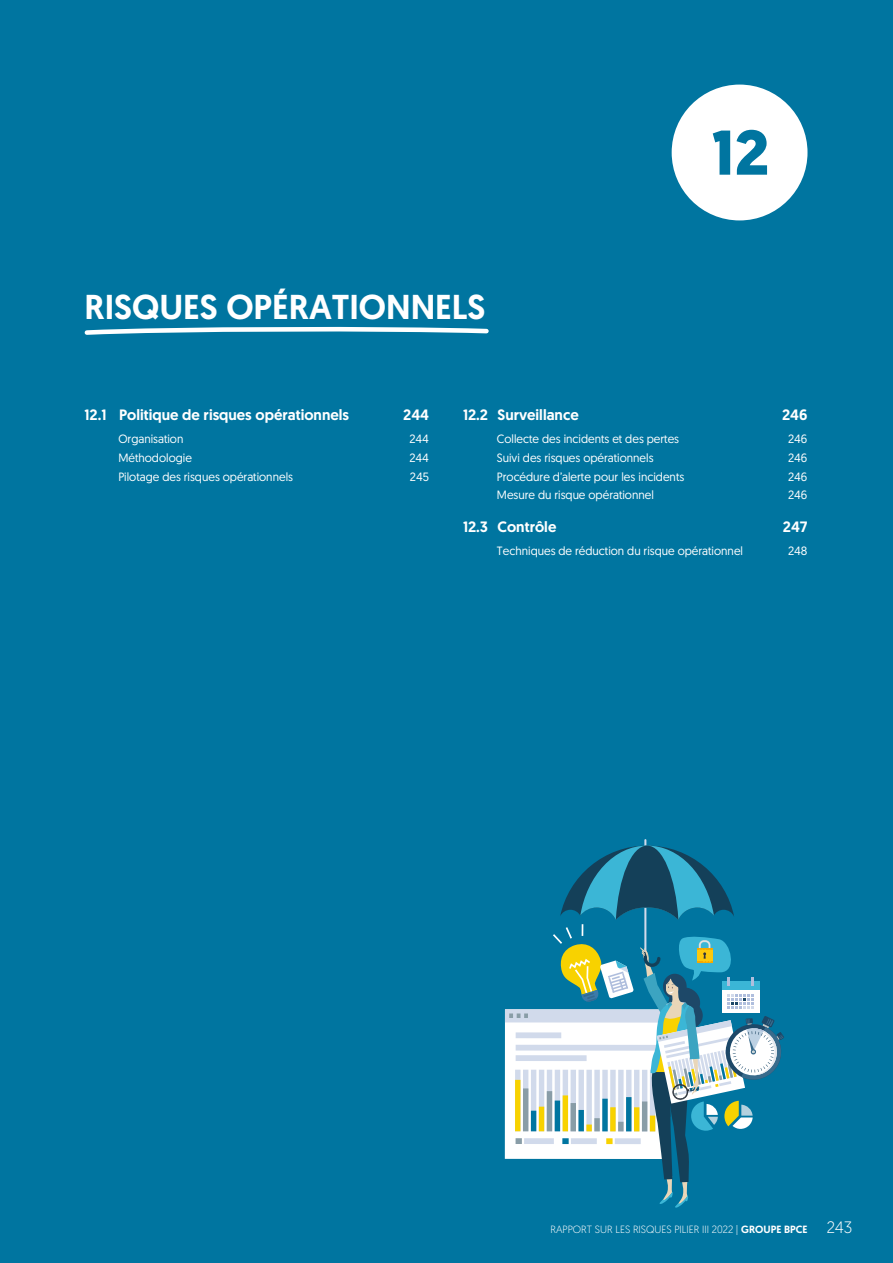
<style>
.page{position:relative;width:893px;height:1263px;background:#0075a0}
.page>*{position:absolute;margin:0;border:0;box-sizing:border-box;transform-origin:0 0}
.t1{font:700 63px "Geomanist";color:#0075a0}
.t2{font:500 34.5px "Geomanist";color:#fff}
.t3{font:500 15px "Geomanist";color:#fff}
.t4{font:12px "Geomanist";color:#fff}
.t5{font:300 10.5px "Geomanist";color:#fff}
.s1{font-weight:500}
.s2{font-size:16.5px}
</style>
<div class="page">
<div style="left:505px;top:1009px;width:163px;height:150px;background:#fff"></div>
<div style="left:505px;top:1009px;width:163px;height:13px;background:#d1daeb"></div>
<svg style="left:509px;top:1013px;width:19px;height:5px"></svg>
<div style="left:516px;top:1045px;width:140px;height:6px;background:#d1daeb"></div>
<div style="left:516px;top:1055px;width:71px;height:6px;background:#d1daeb"></div>
<svg style="left:516px;top:1138px;width:6px;height:6px"></svg>
<div style="left:524px;top:1138px;width:30px;height:6px;background:#d1daeb"></div>
<div style="left:516px;top:1032px;width:45px;height:6px;background:#d1daeb"></div>
<div style="left:515px;top:1070px;width:5px;height:61px;background:#d1daeb"></div>
<div style="left:523px;top:1070px;width:5px;height:61px;background:#d1daeb"></div>
<div style="left:531px;top:1070px;width:5px;height:61px;background:#d1daeb"></div>
<div style="left:539px;top:1070px;width:5px;height:61px;background:#d1daeb"></div>
<div style="left:547px;top:1070px;width:5px;height:61px;background:#d1daeb"></div>
<div style="left:547px;top:1091px;width:5px;height:40px;background:#899da7"></div>
<div style="left:539px;top:1107px;width:5px;height:24px;background:#f8d200"></div>
<div style="left:531px;top:1111px;width:5px;height:20px;background:#0075a0"></div>
<div style="left:523px;top:1088px;width:5px;height:43px;background:#899da7"></div>
<div style="left:515px;top:1080px;width:5px;height:51px;background:#f8d200"></div>
<svg style="left:551px;top:839px;width:233px;height:369px"></svg>
<div style="left:672px;top:85px;width:135px;height:135px;background:#fff;border-radius:50%"></div>
<svg style="left:85px;top:327px;width:404px;height:8px"></svg>
<p class="t2" style="left:84px;top:284px;width:403px">RISQUES OPÉRATIONNELS</p>
<p class="t1" style="left:712px;top:111px;width:59px">12</p>
<p class="t3" style="left:85px;top:405px;width:266px">12.1 Politique de risques opérationnels</p>
<p class="t3" style="left:403px;top:405px;width:27px">244</p>
<p class="t4" style="left:118px;top:431px;width:67px">Organisation</p>
<p class="t4" style="left:409px;top:431px;width:21px">244</p>
<p class="t4" style="left:118px;top:450px;width:75px">Méthodologie</p>
<p class="t4" style="left:409px;top:450px;width:21px">244</p>
<p class="t4" style="left:118px;top:469px;width:176px">Pilotage des risques opérationnels</p>
<p class="t4" style="left:410px;top:469px;width:21px">245</p>
<p class="t3" style="left:463px;top:405px;width:117px">12.2 Surveillance</p>
<p class="t3" style="left:782px;top:405px;width:27px">246</p>
<p class="t4" style="left:497px;top:431px;width:184px">Collecte des incidents et des pertes</p>
<p class="t4" style="left:788px;top:431px;width:21px">246</p>
<p class="t4" style="left:497px;top:450px;width:158px">Suivi des risques opérationnels</p>
<p class="t4" style="left:788px;top:450px;width:21px">246</p>
<p class="t4" style="left:497px;top:469px;width:189px">Procédure d’alerte pour les incidents</p>
<p class="t4" style="left:788px;top:469px;width:21px">246</p>
<p class="t4" style="left:497px;top:487px;width:158px">Mesure du risque opérationnel</p>
<p class="t4" style="left:788px;top:487px;width:21px">246</p>
<p class="t3" style="left:463px;top:517px;width:95px">12.3 Contrôle</p>
<p class="t3" style="left:783px;top:517px;width:26px">247</p>
<p class="t4" style="left:497px;top:543px;width:248px">Techniques de réduction du risque opérationnel</p>
<p class="t4" style="left:788px;top:543px;width:21px">248</p>
<p class="t5" style="left:551px;top:1222px;width:303px">RAPPORT SUR LES RISQUES PILIER III 2022 | <span class="s1">GROUPE BPCE</span> <span class="s2">243</span></p>
</div>
